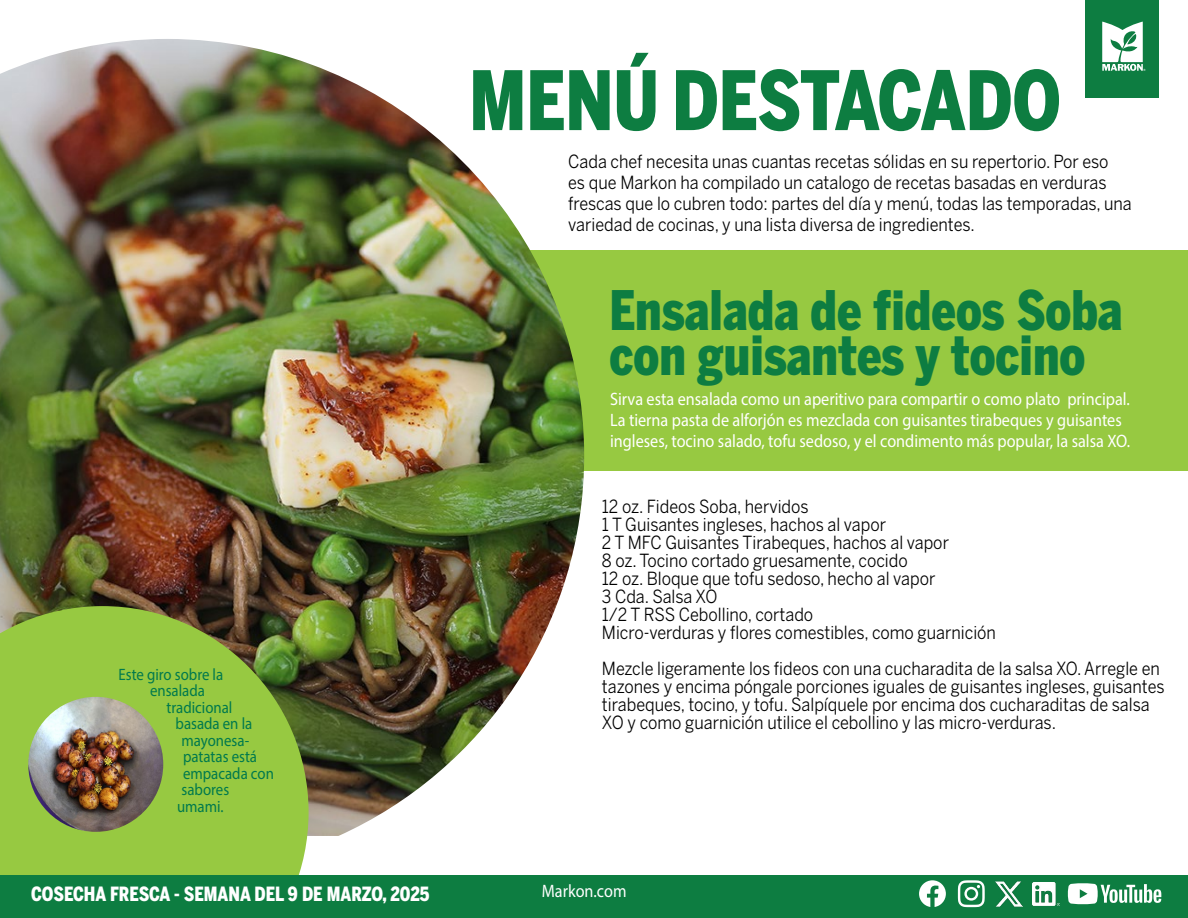
<style>
.page{position:relative;width:1188px;height:918px;background:#fff}
.page>*{position:absolute;margin:0;border:0;box-sizing:border-box;transform-origin:0 0}
.t1{font:900 81px "Benton Sans Cond";color:#0d7d41;scale:.9 1}
.t2{font:900 54px/45px "Benton Sans Cond";color:#0d7d41;scale:.9 1}
.t3{font:900 19.5px "Benton Sans Cond";color:#fff;scale:.9 1}
.t4{font:18px/18px "Benton Sans";color:#000;scale:.9 1}
.t5{font:18px/21px "Myriad Pro";color:#fff;scale:.9 1}
.t6{font:16.5px/16.5px "Myriad Pro";color:#00794d;scale:.9 1}
</style>
<div class="page">
<div style="left:282px;top:250px;width:906px;height:220px;background:#97c941"></div>
<img style="left:0;top:39px;width:584px;height:797px">
<svg style="left:0;top:606px;width:309px;height:270px;background:#8cb73e"></svg>
<img style="left:28px;top:697px;width:135px;height:135px;border-radius:67px">
<div style="left:0;top:876px;width:1188px;height:42px;background:#0d7d41"></div>
<svg style="left:919px;top:880px;width:27px;height:27px"></svg>
<svg style="left:958px;top:880px;width:27px;height:27px"></svg>
<img style="left:995px;top:881px;width:27px;height:26px">
<img style="left:1033px;top:882px;width:27px;height:23px">
<svg style="left:1068px;top:883px;width:93px;height:21px"></svg>
<div style="left:1085px;top:0;width:74px;height:97px;background:#0d7d41"></div>
<svg style="left:1102px;top:22px;width:43px;height:48px"></svg>
<h1 class="t1" style="left:469px;top:53px;width:659px">MENÚ DESTACADO</h1>
<p class="t4" style="left:568px;top:151px;width:628px;line-height:21px">Cada chef necesita unas cuantas recetas sólidas en su repertorio. Por eso<br>es que Markon ha compilado un catalogo de recetas basadas en verduras frescas que lo cubren todo: partes del día y menú, todas las temporadas, una variedad de cocinas, y una lista diversa de ingredientes.</p>
<h2 class="t2" style="left:610px;top:288px;width:571px">Ensalada de fideos Soba con guisantes y tocino</h2>
<p class="t6" style="left:150px;top:666px;width:83px;text-indent:-31px">Este giro sobre la ensalada</p>
<p class="t6" style="left:167px;top:699px;width:75px">tradicional</p>
<p class="t6" style="left:176px;top:715px;width:87px">basada en la</p>
<p class="t6" style="left:182px;top:732px;width:77px">mayonesa-</p>
<p class="t6" style="left:183px;top:748px;width:84px">patatas está</p>
<p class="t6" style="left:183px;top:765px;width:102px">empacada con</p>
<p class="t6" style="left:182px;top:781px;width:54px">sabores</p>
<p class="t6" style="left:177px;top:798px;width:53px">umami.</p>
<p class="t5" style="left:610px;top:388px;width:579px">Sirva esta ensalada como un aperitivo para compartir o como plato principal.<br>La tierna pasta de alforjón es mezclada con guisantes tirabeques y guisantes ingleses, tocino salado, tofu sedoso, y el condimento más popular, la salsa XO.</p>
<p class="t4" style="left:602px;top:497px;width:439px">12 oz. Fideos Soba, hervidos<br>1 T Guisantes ingleses, hachos al vapor<br>2 T MFC Guisantes Tirabeques, hachos al vapor<br>8 oz. Tocino cortado gruesamente, cocido<br>12 oz. Bloque que tofu sedoso, hecho al vapor<br>3 Cda. Salsa XO<br>1/2 T RSS Cebollino, cortado<br>Micro-verduras y flores comestibles, como guarnición</p>
<p class="t4" style="left:602px;top:659px;width:627px">Mezcle ligeramente los fideos con una cucharadita de la salsa XO. Arregle en tazones y encima póngale porciones iguales de guisantes ingleses, guisantes tirabeques, tocino, y tofu. Salpíquele por encima dos cucharaditas de salsa XO y como guarnición utilice el cebollino y las micro-verduras.</p>
<p class="t3" style="left:31px;top:882px;width:444px">COSECHA FRESCA - SEMANA DEL 9 DE MARZO, 2025</p>
<p class="t5" style="left:542px;top:881px;width:96px">Markon.com</p>
</div>
